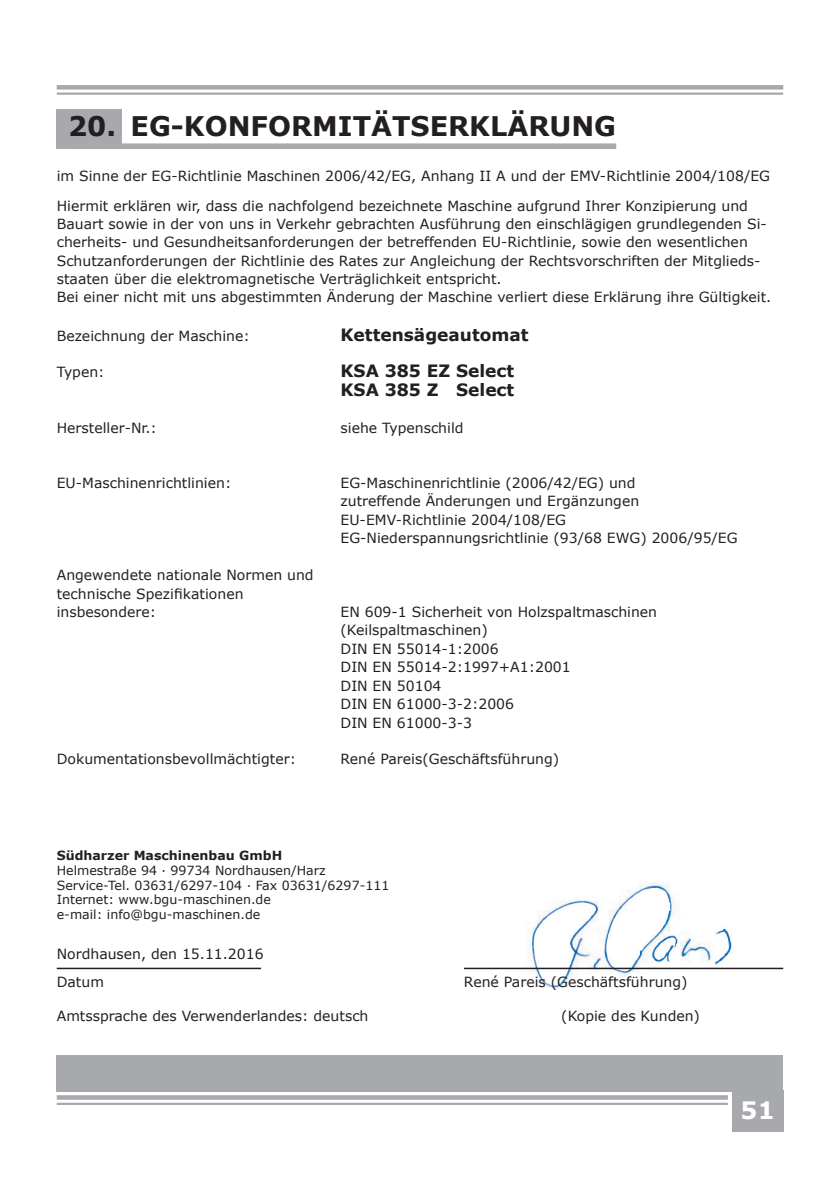
<style>
.page{position:relative;width:840px;height:1191px;background:#fff}
.page>*{position:absolute;margin:0;border:0;box-sizing:border-box;transform-origin:0 0}
.t1{font:700 27px "Verdana";color:#231f20}
.t2{font:700 24px "Verdana";color:#fff}
.t3{font:700 17px/18.4px "Verdana";color:#231f20}
.t4{font:14px/18.4px "Verdana";color:#231f20}
.t5{font:12.6px/14.6px "Verdana";color:#231f20}
.t6{font:700 12.6px "Verdana";color:#231f20}
</style>
<div class="page">
<div style="left:57px;top:1054px;width:725px;height:37px;background:#a8a9ad"></div>
<svg style="left:57px;top:1095px;width:670px;height:4px;background:#acadb1"></svg>
<hr style="left:57px;top:1102px;width:670px;height:3px;background:#a8a9ad">
<div style="left:57px;top:85px;width:725px;height:5px;background:#a8a9ad"></div>
<hr style="left:57px;top:92px;width:725px;height:3px;background:#a8a9ad">
<div style="left:731px;top:1090px;width:51px;height:41px;background:#a8a9ad"></div>
<img style="left:511px;top:882px;width:227px;height:106px">
<hr style="left:57px;top:967px;width:204px;height:2px;background:#231f20">
<hr style="left:463px;top:967px;width:319px;height:2px;background:#231f20">
<div style="left:57px;top:109px;width:65px;height:40px;background:#a8a9ad"></div>
<div style="left:68px;top:143px;width:548px;height:6px;background:#a8a9ad"></div>
<h1 class="t1" style="left:68px;top:107px;width:549px">20. EG-KONFORMITÄTSERKLÄRUNG</h1>
<p class="t4" style="left:57px;top:166px;width:714px">im Sinne der EG-Richtlinie Maschinen 2006/42/EG, Anhang II A und der EMV-Richtlinie 2004/108/EG</p>
<p class="t4" style="left:57px;top:196px;width:715px">Hiermit erklären wir, dass die nachfolgend bezeichnete Maschine aufgrund Ihrer Konzipierung und Bauart sowie in der von uns in Verkehr gebrachten Ausführung den einschlägigen grundlegenden Si&shy;cherheits- und Gesundheitsanforderungen der betreffenden EU-Richtlinie, sowie den wesentlichen Schutzanforderungen der Richtlinie des Rates zur Angleichung der Rechtsvorschriften der Mitglieds&shy;staaten über die elektromagnetische Verträglichkeit entspricht.<br>Bei einer nicht mit uns abgestimmten Änderung der Maschine verliert diese Erklärung ihre Gültigkeit.</p>
<p class="t4" style="left:57px;top:326px;width:194px">Bezeichnung der Maschine:</p>
<p class="t3" style="left:340px;top:325px;width:189px">Kettensägeautomat</p>
<p class="t4" style="left:57px;top:363px;width:49px">Typen:</p>
<p class="t3" style="left:340px;top:362px;width:175px">KSA 385 EZ Select<br>KSA 385 Z Select</p>
<p class="t4" style="left:57px;top:418px;width:102px">Hersteller-Nr.:</p>
<p class="t4" style="left:340px;top:418px;width:124px">siehe Typenschild</p>
<p class="t4" style="left:57px;top:473px;width:176px">EU-Maschinenrichtlinien:</p>
<p class="t4" style="left:340px;top:473px;width:398px">EG-Maschinenrichtlinie (2006/42/EG) und<br>zutreffende Änderungen und Ergänzungen EU-EMV-Richtlinie 2004/108/EG EG-Niederspannungsrichtlinie (93/68 EWG) 2006/95/EG</p>
<p class="t4" style="left:57px;top:565px;width:258px">Angewendete nationale Normen und technische Spezifikationen insbesondere:</p>
<p class="t4" style="left:340px;top:602px;width:318px">EN 609-1 Sicherheit von Holzspaltmaschinen (Keilspaltmaschinen)<br>DIN EN 55014-1:2006<br>DIN EN 55014-2:1997+A1:2001<br>DIN EN 50104<br>DIN EN 61000-3-2:2006<br>DIN EN 61000-3-3</p>
<p class="t4" style="left:57px;top:750px;width:241px">Dokumentationsbevollmächtigter:</p>
<p class="t4" style="left:340px;top:750px;width:220px">René Pareis(Geschäftsführung)</p>
<p class="t6" style="left:57px;top:847px;width:227px">Südharzer Maschinenbau GmbH</p>
<p class="t5" style="left:57px;top:863px;width:334px">Helmestraße 94 ∙ 99734 Nordhausen/Harz Service-Tel. 03631/6297-104 ∙ Fax 03631/6297-111<br>Internet: www.bgu-maschinen.de<br>e-mail: info@bgu-maschinen.de</p>
<p class="t4" style="left:57px;top:944px;width:208px">Nordhausen, den 15.11.2016</p>
<p class="t4" style="left:57px;top:972px;width:49px">Datum</p>
<p class="t4" style="left:463px;top:972px;width:225px">René Pareis (Geschäftsführung)</p>
<p class="t4" style="left:57px;top:1006px;width:313px">Amtssprache des Verwenderlandes: deutsch</p>
<p class="t4" style="left:561px;top:1006px;width:140px">(Kopie des Kunden)</p>
<h2 class="t2" style="left:740px;top:1092px;width:36px">51</h2>
</div>
